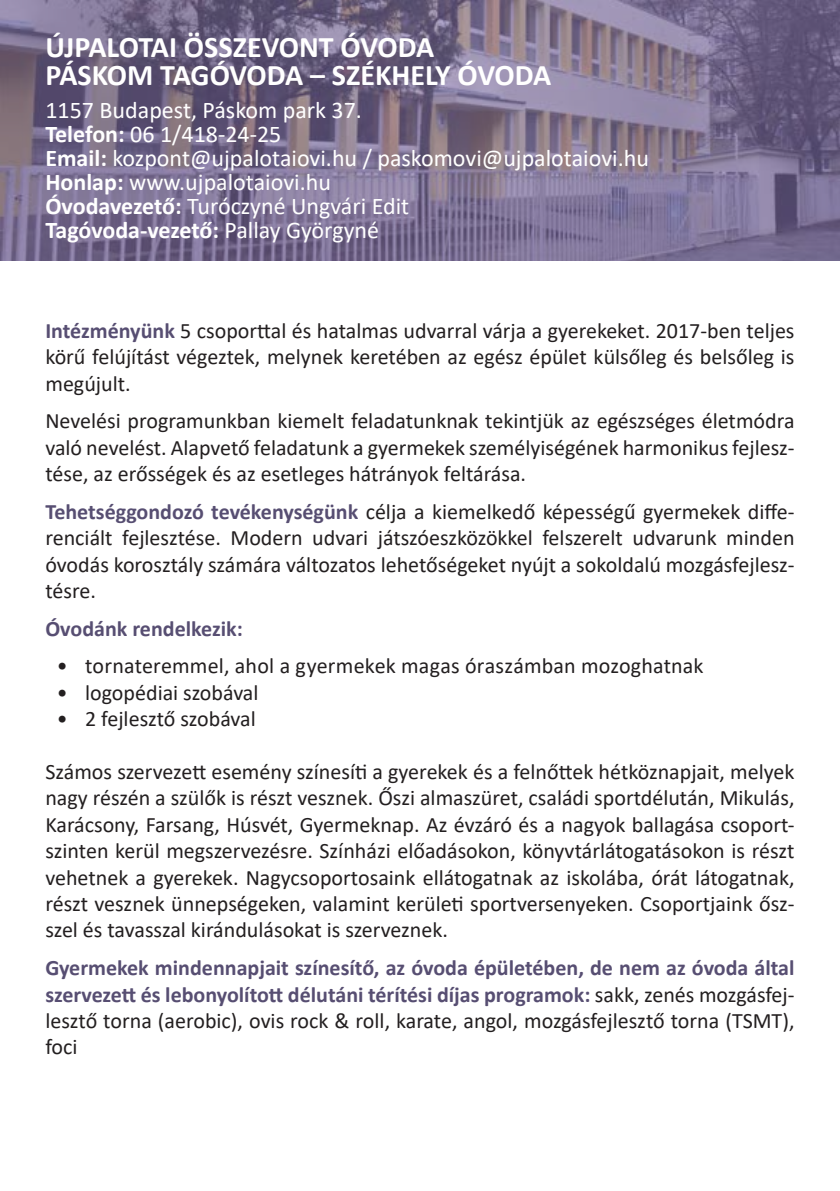
<style>
.page{position:relative;width:840px;height:1191px;background:#fff}
.page>*{position:absolute;margin:0;border:0;box-sizing:border-box;transform-origin:0 0}
.t1{font:700 30px/28px "Calibri";color:#fff}
.t2{font:24px/24px "Calibri";color:#fff}
.t3{font:22px/26.4px "Calibri";color:#231f20;text-align:justify}
.t4{font:700 22px/26.4px "Calibri";color:#574e72;text-align:justify}
.s1{font-weight:700}
.s2{font-weight:700;color:#574e72}
.s3{font-weight:400;color:#231f20}
</style>
<div class="page">
<svg style="left:0;top:0;width:839px;height:261px;background:#796d8b"></svg>
<h1 class="t1" style="left:45px;top:32px;width:507px">ÚJPALOTAI ÖSSZEVONT ÓVODA<br>PÁSKOM TAGÓVODA – SZÉKHELY ÓVODA</h1>
<p class="t2" style="left:45px;top:97px;width:604px">1157 Budapest, Páskom park 37.<br><span class="s1">Telefon:</span> 06 1/418-24-25<br><span class="s1">Email:</span> kozpont@ujpalotaiovi.hu / paskomovi@ujpalotaiovi.hu <span class="s1">Honlap:</span> www.ujpalotaiovi.hu<br><span class="s1">Óvodavezető:</span> Turóczyné Ungvári Edit<br><span class="s1">Tagóvoda-vezető:</span> Pallay Györgyné</p>
<p class="t3" style="left:45px;top:317px;width:750px"><span class="s2">Intézményünk</span> 5 csoporttal és hatalmas udvarral várja a gyerekeket. 2017-ben teljes körű felújítást végeztek, melynek keretében az egész épület külsőleg és belsőleg is megújult.</p>
<p class="t3" style="left:45px;top:407px;width:750px">Nevelési programunkban kiemelt feladatunknak tekintjük az egészséges életmódra való nevelést. Alapvető feladatunk a gyermekek személyiségének harmonikus fejlesz&shy;tése, az erősségek és az esetleges hátrányok feltárása.</p>
<p class="t3" style="left:45px;top:498px;width:750px"><span class="s2">Tehetséggondozó tevékenységünk</span> célja a kiemelkedő képességű gyermekek diffe&shy;renciált fejlesztése. Modern udvari játszóeszközökkel felszerelt udvarunk minden óvodás korosztály számára változatos lehetőségeket nyújt a sokoldalú mozgásfejlesz&shy;tésre.</p>
<p class="t4" style="left:45px;top:615px;width:199px">Óvodánk rendelkezik:</p>
<p class="t3" style="left:57px;top:652px;width:648px">• tornateremmel, ahol a gyermekek magas óraszámban mozoghatnak</p>
<p class="t3" style="left:57px;top:678px;width:203px">• logopédiai szobával</p>
<p class="t3" style="left:57px;top:705px;width:200px">• 2 fejlesztő szobával</p>
<p class="t3" style="left:45px;top:758px;width:750px">Számos szervezett esemény színesíti a gyerekek és a felnőttek hétköznapjait, melyek nagy részén a szülők is részt vesznek. Őszi almaszüret, családi sportdélután, Mikulás, Karácsony, Farsang, Húsvét, Gyermeknap. Az évzáró és a nagyok ballagása csoport&shy;szinten kerül megszervezésre. Színházi előadásokon, könyvtárlátogatásokon is részt vehetnek a gyerekek. Nagycsoportosaink ellátogatnak az iskolába, órát látogatnak, részt vesznek ünnepségeken, valamint kerületi sportversenyeken. Csoportjaink ős - szel és tavasszal kirándulásokat is szerveznek.</p>
<p class="t4" style="left:45px;top:954px;width:750px">Gyermekek mindennapjait színesítő, az óvoda épületében, de nem az óvoda által szervezett és lebonyolított délutáni térítési díjas programok: <span class="s3">sakk, zenés mozgásfej&shy;lesztő torna (aerobic), ovis rock &amp; roll, karate, angol, mozgásfejlesztő torna (TSMT), foci</span></p>
</div>
